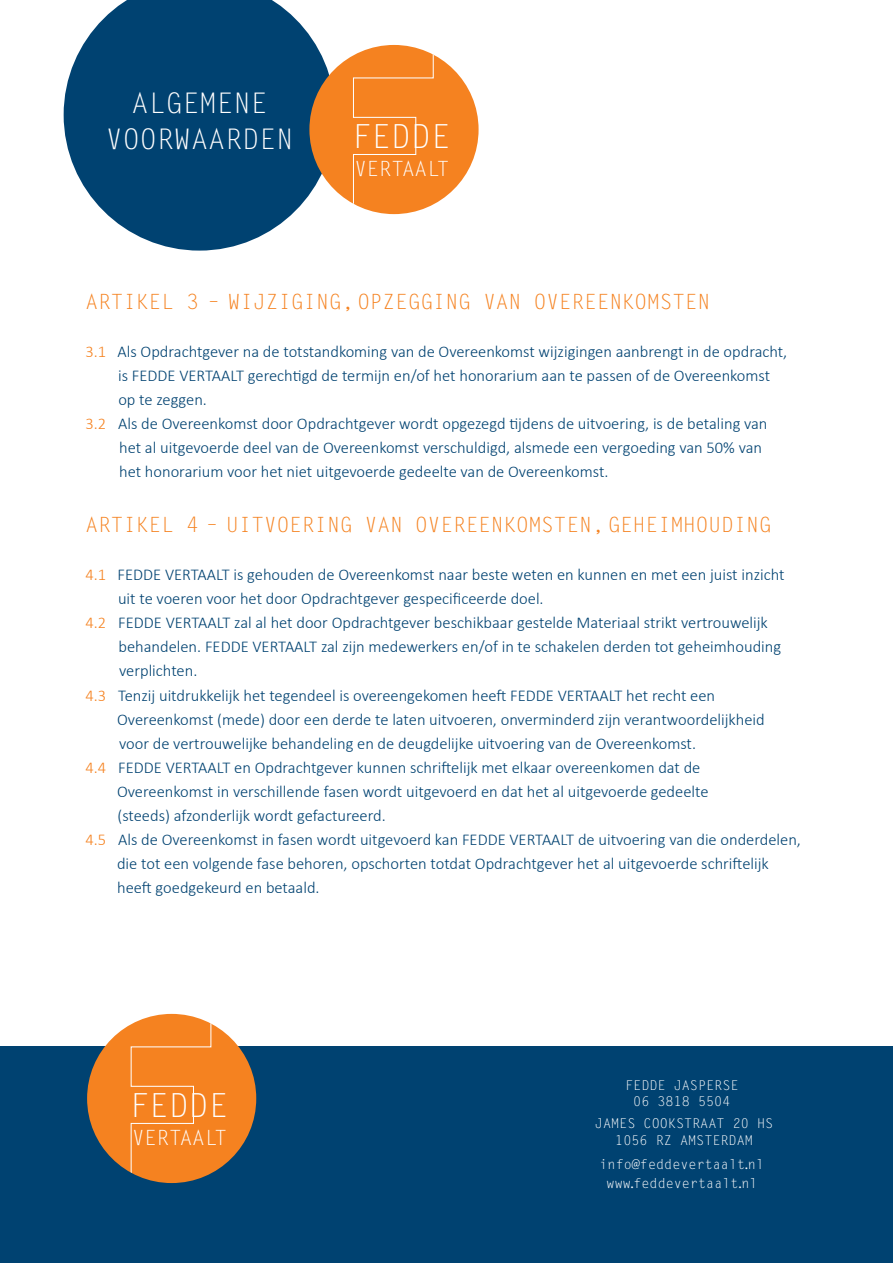
<style>
.page{position:relative;width:893px;height:1263px;background:#fff}
.page>*{position:absolute;margin:0;border:0;box-sizing:border-box;transform-origin:0 0}
.t1{font:33.15px "Letter Gothic Std";color:#fff}
.t2{font:28.35px "Letter Gothic Std";color:#fff}
.t3{font:21px "Letter Gothic Std";color:#f58220}
.t4{font:21px "Letter Gothic Std";color:#fff}
.t5{font:300 16.5px/24px "Calibri";color:#004271}
.t6{font:13.5px "Letter Gothic Std";color:#fff}
.s1{color:#f58220}
</style>
<div class="page">
<div style="left:0;top:1047px;width:893px;height:216px;background:#004271"></div>
<div style="left:87px;top:1014px;width:169px;height:169px;background:#f58220;border-radius:50%"></div>
<svg style="left:87px;top:1014px;width:125px;height:169px"></svg>
<svg style="left:64px;top:0;width:252px;height:251px;background:#265e86"></svg>
<div style="left:309px;top:45px;width:170px;height:169px;background:#f58220;border-radius:50%"></div>
<svg style="left:309px;top:45px;width:125px;height:169px"></svg>
<p class="t2" style="left:131px;top:87px;width:138px">ALGEMENE</p>
<p class="t2" style="left:106px;top:123px;width:189px">VOORWAARDEN</p>
<p class="t1" style="left:352px;top:117px;width:100px">FEDDE</p>
<p class="t4" style="left:355px;top:156px;width:96px">VERTAALT</p>
<p class="t3" style="left:86px;top:289px;width:626px">ARTIKEL 3 – WIJZIGING, OPZEGGING VAN OVEREENKOMSTEN</p>
<p class="t5" style="left:118px;top:339px;width:671px;text-indent:-33px"><span class="s1">3.1</span> Als Opdrachtgever na de totstandkoming van de Overeenkomst wijzigingen aanbrengt in de opdracht, is FEDDE VERTAALT gerechtigd de termijn en/of het honorarium aan te passen of de Overeenkomst</p>
<p class="t5" style="left:118px;top:387px;width:90px">op te zeggen.</p>
<p class="t5" style="left:119px;top:411px;width:650px;text-indent:-34px"><span class="s1">3.2</span> Als de Overeenkomst door Opdrachtgever wordt opgezegd tijdens de uitvoering, is de betaling van het al uitgevoerde deel van de Overeenkomst verschuldigd, alsmede een vergoeding van 50% van</p>
<p class="t5" style="left:119px;top:459px;width:491px">het honorarium voor het niet uitgevoerde gedeelte van de Overeenkomst.</p>
<p class="t3" style="left:86px;top:513px;width:687px">ARTIKEL 4 – UITVOERING VAN OVEREENKOMSTEN, GEHEIMHOUDING</p>
<p class="t5" style="left:118px;top:562px;width:668px;text-indent:-32px"><span class="s1">4.1</span> FEDDE VERTAALT is gehouden de Overeenkomst naar beste weten en kunnen en met een juist inzicht uit te voeren voor het door Opdrachtgever gespecificeerde doel.</p>
<p class="t5" style="left:118px;top:610px;width:664px;text-indent:-33px"><span class="s1">4.2</span> FEDDE VERTAALT zal al het door Opdrachtgever beschikbaar gestelde Materiaal strikt vertrouwelijk behandelen. FEDDE VERTAALT zal zijn medewerkers en/of in te schakelen derden tot geheimhouding</p>
<p class="t5" style="left:119px;top:658px;width:80px">verplichten.</p>
<p class="t5" style="left:86px;top:682px;width:631px"><span class="s1">4.3</span> Tenzij uitdrukkelijk het tegendeel is overeengekomen heeft FEDDE VERTAALT het recht een</p>
<p class="t5" style="left:117px;top:706px;width:649px">Overeenkomst (mede) door een derde te laten uitvoeren, onverminderd zijn verantwoordelijkheid</p>
<p class="t5" style="left:119px;top:730px;width:578px">voor de vertrouwelijke behandeling en de deugdelijke uitvoering van de Overeenkomst.</p>
<p class="t5" style="left:86px;top:754px;width:616px"><span class="s1">4.4</span> FEDDE VERTAALT en Opdrachtgever kunnen schriftelijk met elkaar overeenkomen dat de</p>
<p class="t5" style="left:117px;top:778px;width:593px">Overeenkomst in verschillende fasen wordt uitgevoerd en dat het al uitgevoerde gedeelte</p>
<p class="t5" style="left:117px;top:802px;width:270px">(steeds) afzonderlijk wordt gefactureerd.</p>
<p class="t5" style="left:86px;top:826px;width:717px"><span class="s1">4.5</span> Als de Overeenkomst in fasen wordt uitgevoerd kan FEDDE VERTAALT de uitvoering van die onderdelen,</p>
<p class="t5" style="left:117px;top:850px;width:653px">die tot een volgende fase behoren, opschorten totdat Opdrachtgever het al uitgevoerde schriftelijk</p>
<p class="t5" style="left:117px;top:874px;width:204px">heeft goedgekeurd en betaald.</p>
<p class="t1" style="left:129px;top:1086px;width:100px">FEDDE</p>
<p class="t4" style="left:132px;top:1125px;width:96px">VERTAALT</p>
<p class="t6" style="left:625px;top:1077px;width:115px">FEDDE JASPERSE</p>
<p class="t6" style="left:633px;top:1094px;width:99px">06 3818 5504</p>
<p class="t6" style="left:595px;top:1116px;width:180px">JAMES COOKSTRAAT 20 HS</p>
<p class="t6" style="left:615px;top:1132px;width:139px">1056 RZ AMSTERDAM</p>
<p class="t6" style="left:599px;top:1157px;width:166px">info@feddevertaalt.nl</p>
<p class="t6" style="left:607px;top:1176px;width:152px">www.feddevertaalt.nl</p>
</div>
